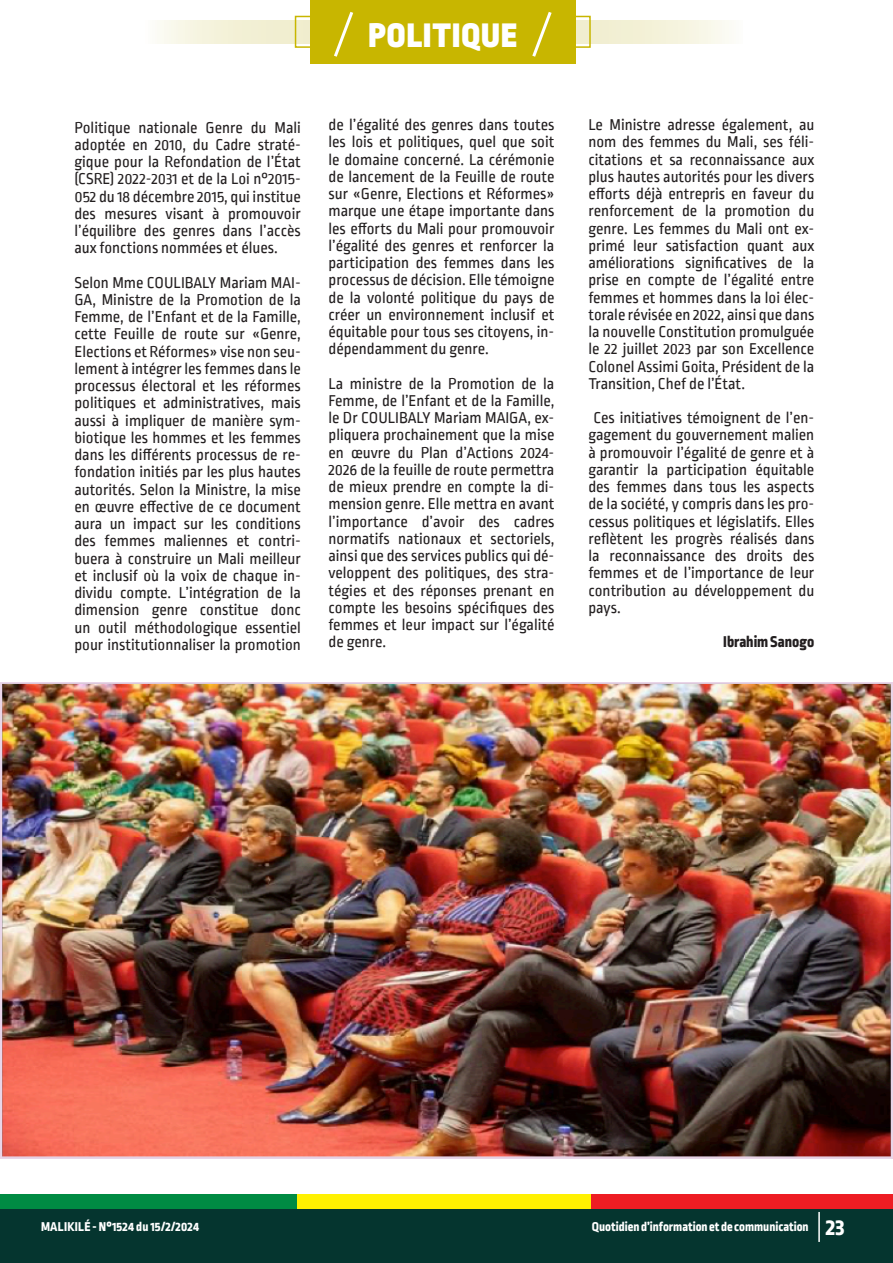
<style>
.page{position:relative;width:893px;height:1263px;background:#fff}
.page>*{position:absolute;margin:0;border:0;box-sizing:border-box;transform-origin:0 0}
.t1{font:900 36px "Ropa Sans Pro";letter-spacing:.03em;color:#fff}
.t2{font:16.5px/17.2px "Ropa Sans PTT";color:#231f20;text-align:justify}
.t3{font:800 16.5px "Ropa Sans Pro";color:#231f20}
.t4{font:800 13.5px "Ropa Sans Pro";color:#fff}
.t5{font:800 13.5px "Ropa Sans Pro";letter-spacing:.02em;color:#fff}
.s1{font-size:24px}
</style>
<div class="page">
<div style="left:0;top:1195px;width:297px;height:17px;background:#008b43"></div>
<div style="left:297px;top:1195px;width:297px;height:17px;background:#fff101"></div>
<div style="left:592px;top:1195px;width:301px;height:17px;background:#ee1d23"></div>
<div style="left:0;top:1209px;width:893px;height:54px;background:#05352f"></div>
<hr style="left:818px;top:1212px;width:2px;height:30px;background:#fff">
<img style="left:1px;top:683px;width:891px;height:475px">
<svg style="left:157px;top:20px;width:572px;height:23px;background:#f4f1da"></svg>
<div style="left:295px;top:16px;width:296px;height:32px;border:2px solid #c8b600"></div>
<div style="left:310px;top:0;width:265px;height:64px;background:#c8b600"></div>
<svg style="left:334px;top:11px;width:20px;height:46px"></svg>
<svg style="left:532px;top:12px;width:20px;height:45px"></svg>
<p class="t2" style="left:74px;top:120px;width:228px">Politique nationale Genre du Mali adoptée en 2010, du Cadre straté&shy;gique pour la Refondation de l’État (CSRE) 2022-2031 et de la Loi n°2015- 052 du 18 décembre 2015, qui institue des mesures visant à promouvoir l’équilibre des genres dans l’accès aux fonctions nommées et élues.</p>
<p class="t2" style="left:74px;top:275px;width:228px">Selon Mme COULIBALY Mariam MAI-GA, Ministre de la Promotion de la Femme, de l’Enfant et de la Famille, cette Feuille de route sur «Genre, Elections et Réformes» vise non seu&shy;lement à intégrer les femmes dans le processus électoral et les réformes politiques et administratives, mais aussi à impliquer de manière sym&shy;biotique les hommes et les femmes dans les différents processus de re&shy;fondation initiés par les plus hautes autorités. Selon la Ministre, la mise en œuvre effective de ce document aura un impact sur les conditions des femmes maliennes et contri&shy;buera à construire un Mali meilleur et inclusif où la voix de chaque in&shy;dividu compte. L’intégration de la dimension genre constitue donc un outil méthodologique essentiel pour institutionnaliser la promotion</p>
<p class="t1" style="left:368px;top:13px;width:150px">POLITIQUE</p>
<p class="t2" style="left:328px;top:117px;width:227px">de l’égalité des genres dans toutes les lois et politiques, quel que soit le domaine concerné. La cérémonie de lancement de la Feuille de route sur «Genre, Elections et Réformes» marque une étape importante dans les efforts du Mali pour promouvoir l’égalité des genres et renforcer la participation des femmes dans les processus de décision. Elle témoigne de la volonté politique du pays de créer un environnement inclusif et équitable pour tous ses citoyens, in&shy;dépendamment du genre.</p>
<p class="t2" style="left:328px;top:376px;width:227px">La ministre de la Promotion de la Femme, de l’Enfant et de la Famille, le Dr COULIBALY Mariam MAIGA, ex&shy;pliquera prochainement que la mise en œuvre du Plan d’Actions 2024- 2026 de la feuille de route permettra de mieux prendre en compte la di&shy;mension genre. Elle mettra en avant l’importance d’avoir des cadres normatifs nationaux et sectoriels, ainsi que des services publics qui dé&shy;veloppent des politiques, des stra&shy;tégies et des réponses prenant en compte les besoins spécifiques des femmes et leur impact sur l’égalité de genre.</p>
<p class="t2" style="left:588px;top:117px;width:227px">Le Ministre adresse également, au nom des femmes du Mali, ses féli&shy;citations et sa reconnaissance aux plus hautes autorités pour les divers efforts déjà entrepris en faveur du renforcement de la promotion du genre. Les femmes du Mali ont ex&shy;primé leur satisfaction quant aux améliorations significatives de la prise en compte de l’égalité entre femmes et hommes dans la loi élec&shy;torale révisée en 2022, ainsi que dans la nouvelle Constitution promulguée le 22 juillet 2023 par son Excellence Colonel Assimi Goita, Président de la Transition, Chef de l’État.</p>
<p class="t2" style="left:588px;top:410px;width:227px;text-indent:5px">Ces initiatives témoignent de l’en&shy;gagement du gouvernement malien à promouvoir l’égalité de genre et à garantir la participation équitable des femmes dans tous les aspects de la société, y compris dans les pro&shy;cessus politiques et législatifs. Elles reflètent les progrès réalisés dans la reconnaissance des droits des femmes et de l’importance de leur contribution au développement du pays.</p>
<p class="t3" style="left:723px;top:632px;width:93px">Ibrahim Sanogo</p>
<p class="t5" style="left:41px;top:1219px;width:160px">MALIKILÉ - N°1524 du 15/2/2024</p>
<p class="t4" style="left:592px;top:1219px;width:254px">Quotidien d’information et de communication <span class="s1">23</span></p>
</div>
